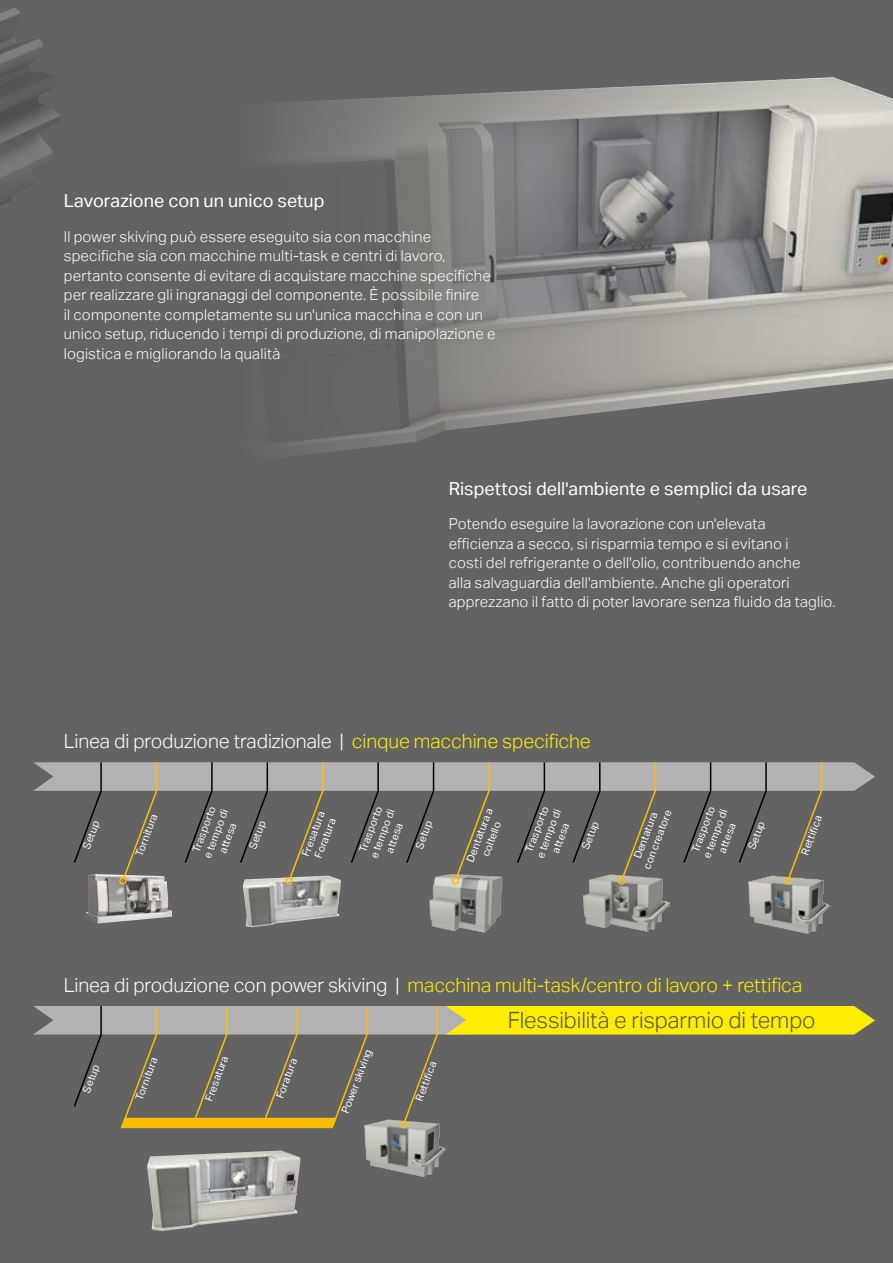
<style>
.page{position:relative;width:893px;height:1263px;background:#646363}
.page>*{position:absolute;margin:0;border:0;box-sizing:border-box;transform-origin:0 0}
.t1{font:300 22.5px "Aktiv Grotesk";letter-spacing:-.005em;color:#575756}
.t2{font:300 19.5px "Aktiv Grotesk";letter-spacing:-.005em;color:#ffed00}
.t3{font:300 19.5px "Aktiv Grotesk";letter-spacing:-.005em;color:#fff}
.t4{font:18px "Aktiv Grotesk";letter-spacing:.005em;color:#fff}
.t5{font:300 15px/19.5px "Aktiv Grotesk";letter-spacing:.015em;color:#fff}
.t6{font:10.5px/12.6px "Aktiv Grotesk";color:#fff;text-align:center}
.s1{color:#ffed00}
.s2{color:#fff}
</style>
<div class="page">
<img style="left:429px;top:880px;width:74px;height:53px">
<img style="left:584px;top:880px;width:85px;height:52px">
<img style="left:748px;top:880px;width:83px;height:54px">
<img style="left:364px;top:1130px;width:82px;height:47px">
<img style="left:281px;top:77px;width:612px;height:376px">
<img style="left:243px;top:880px;width:98px;height:47px">
<img style="left:86px;top:880px;width:86px;height:43px">
<div style="left:119px;top:877px;width:8px;height:7px;border:2px solid #fcbd00;border-radius:50%"></div>
<div style="left:285px;top:877px;width:8px;height:7px;border:2px solid #fcbd00;border-radius:50%"></div>
<div style="left:452px;top:877px;width:7px;height:7px;border:2px solid #fcbd00;border-radius:50%"></div>
<div style="left:618px;top:877px;width:7px;height:7px;border:2px solid #fcbd00;border-radius:50%"></div>
<svg style="left:33px;top:762px;width:842px;height:118px"></svg>
<div style="left:784px;top:877px;width:8px;height:7px;border:2px solid #fcbd00;border-radius:50%"></div>
<img style="left:147px;top:1150px;width:153px;height:81px">
<svg style="left:33px;top:1006px;width:842px;height:124px"></svg>
<img style="left:0;top:7px;width:60px;height:199px">
<p class="t4" style="left:64px;top:190px;width:262px">Lavorazione con un unico setup</p>
<p class="t5" style="left:64px;top:227px;width:433px">Il power skiving può essere eseguito sia con macchine specifiche sia con macchine multi-task e centri di lavoro, pertanto consente di evitare di acquistare macchine specifiche per realizzare gli ingranaggi del componente. È possibile finire<br>il componente completamente su un'unica macchina e con un unico setup, riducendo i tempi di produzione, di manipolazione e logistica e migliorando la qualità</p>
<p class="t4" style="left:449px;top:478px;width:360px">Rispettosi dell'ambiente e semplici da usare</p>
<p class="t5" style="left:449px;top:514px;width:388px">Potendo eseguire la lavorazione con un'elevata<br>efficienza a secco, si risparmia tempo e si evitano i<br>costi del refrigerante o dell'olio, contribuendo anche<br>alla salvaguardia dell'ambiente. Anche gli operatori apprezzano il fatto di poter lavorare senza fluido da taglio.</p>
<h2 class="t3" style="left:64px;top:730px;width:529px">Linea di produzione tradizionale | <span class="s1">cinque macchine specifiche</span></h2>
<p class="t6" style="left:80px;top:846px;width:31px;rotate:-69deg">Setup</p>
<p class="t6" style="left:688px;top:850px;width:52px;text-align:left;rotate:-69deg">Trasporto e tempo di</p>
<p class="t6" style="left:356px;top:849px;width:50px;rotate:-69deg">Trasporto</p>
<p class="t6" style="left:522px;top:849px;width:50px;rotate:-69deg">Trasporto</p>
<p class="t6" style="left:190px;top:849px;width:50px;rotate:-69deg">Trasporto</p>
<p class="t6" style="left:463px;top:859px;width:59px;rotate:-69deg">Dentatura a coltello</p>
<p class="t6" style="left:367px;top:855px;width:52px;rotate:-69deg">e tempo di</p>
<p class="t6" style="left:534px;top:855px;width:52px;rotate:-69deg">e tempo di</p>
<p class="t6" style="left:201px;top:855px;width:52px;rotate:-69deg">e tempo di attesa</p>
<p class="t6" style="left:798px;top:852px;width:43px;rotate:-69deg">Rettifi ca</p>
<p class="t6" style="left:628px;top:862px;width:64px;rotate:-69deg">Dentatura con creatore</p>
<p class="t6" style="left:299px;top:853px;width:49px;text-align:left;rotate:-69deg">Fresatura<br>Foratura</p>
<p class="t6" style="left:133px;top:853px;width:46px;rotate:-69deg">Tornitura</p>
<p class="t6" style="left:246px;top:846px;width:31px;rotate:-69deg">Setup</p>
<p class="t6" style="left:413px;top:846px;width:31px;rotate:-69deg">Setup</p>
<p class="t6" style="left:579px;top:846px;width:31px;rotate:-69deg">Setup</p>
<p class="t6" style="left:745px;top:846px;width:31px;rotate:-69deg">Setup</p>
<p class="t6" style="left:716px;top:850px;width:33px;rotate:-69deg">attesa</p>
<p class="t6" style="left:383px;top:850px;width:33px;rotate:-69deg">attesa</p>
<p class="t6" style="left:549px;top:850px;width:33px;rotate:-69deg">attesa</p>
<h2 class="t2" style="left:64px;top:974px;width:740px"><span class="s2">Linea di produzione con power skiving |</span> macchina multi-task/centro di lavoro + rettifica</h2>
<p class="t6" style="left:80px;top:1090px;width:31px;rotate:-69deg">Setup</p>
<p class="t6" style="left:133px;top:1097px;width:46px;rotate:-69deg">Tornitura</p>
<p class="t6" style="left:339px;top:1110px;width:69px;rotate:-69deg">Power skiving</p>
<p class="t6" style="left:202px;top:1098px;width:49px;rotate:-69deg">Fresatura</p>
<p class="t6" style="left:273px;top:1096px;width:43px;rotate:-69deg">Foratura</p>
<p class="t6" style="left:413px;top:1098px;width:43px;rotate:-69deg">Rettifi ca</p>
<h1 class="t1" style="left:508px;top:1007px;width:309px">Flessibilità e risparmio di tempo</h1>
</div>
